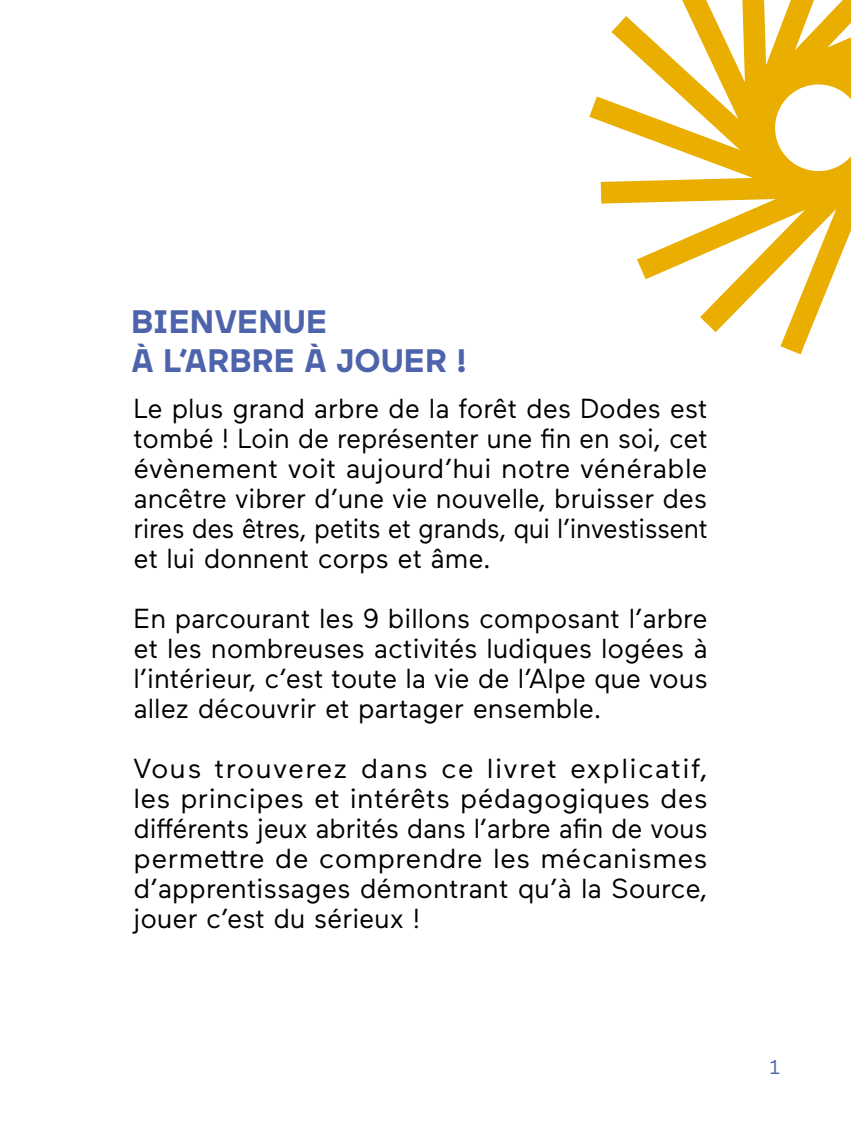
<style>
.page{position:relative;width:851px;height:1134px;background:#fff}
.page>*{position:absolute;margin:0;border:0;box-sizing:border-box;transform-origin:0 0}
.t1{font:700 32.5px/39px "Maax";color:#4d63ab}
.t2{font:27.5px/30px "Maax";color:#000;text-align:justify}
.t3{font:27.5px/30px "Maax";color:#000;text-align:justify;scale:1.05 1}
.t4{font:20px "Maax";color:#4d63ab}
</style>
<div class="page">
<svg style="left:589px;top:0;width:261px;height:354px"></svg>
<p class="t1" style="left:131px;top:300px;width:337px">BIENVENUE<br>À L’ARBRE À JOUER !</p>
<p class="t2" style="left:133px;top:392px;width:576px">Le plus grand arbre de la forêt des Dodes est tombé ! Loin de représenter une fin en soi, cet évènement voit aujourd’hui notre vénérable ancêtre vibrer d’une vie nouvelle, bruisser des rires des êtres, petits et grands, qui l’investissent et lui donnent corps et âme.</p>
<p class="t2" style="left:133px;top:602px;width:575px">En parcourant les 9 billons composant l’arbre et les nombreuses activités ludiques logées à l’intérieur, c’est toute la vie de l’Alpe que vous allez découvrir et partager ensemble.</p>
<p class="t3" style="left:133px;top:752px;width:548px">Vous trouverez dans ce livret explicatif, les principes et intérêts pédagogiques des différents jeux abrités dans l’arbre afin de vous permettre de comprendre les mécanismes d’apprentissages démontrant qu’à la Source, jouer c’est du sérieux !</p>
<p class="t4" style="left:769px;top:1054px;width:12px">1</p>
</div>
